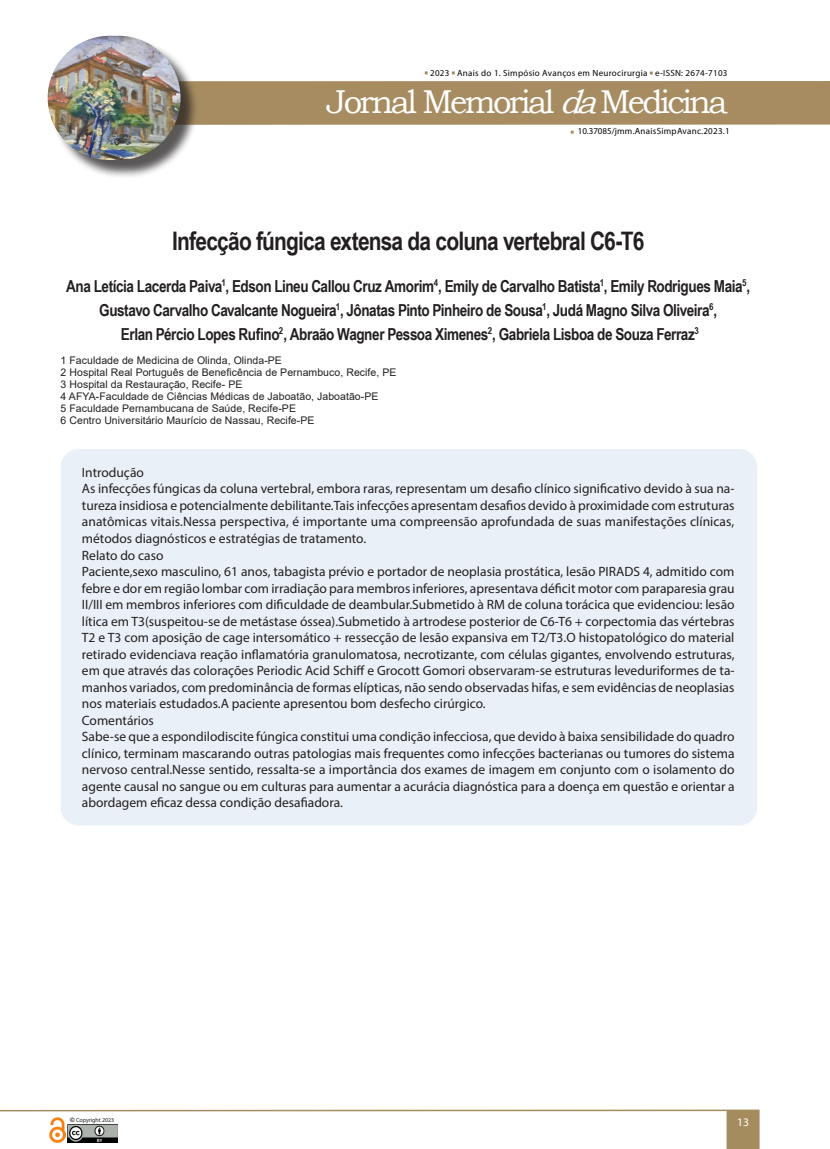
<style>
.page{position:relative;width:830px;height:1149px;background:#fff}
.page>*{position:absolute;margin:0;border:0;box-sizing:border-box;transform-origin:0 0}
.t1{font:33px "Bookman Old Style";letter-spacing:-.08em;color:#fff}
.t2{font:700 25.5px "Arial Narrow";letter-spacing:-.03em;color:#231f20}
.t3{font:700 16.5px/24px "Arial Narrow";letter-spacing:-.025em;color:#231f20;text-align:center}
.texto{font:13.5px/16.5px "Myriad Pro";color:#231f20;text-align:justify}
.t4{font:11.55px "Myriad Pro";color:#fff}
.texto-2{font:10.5px "Arial";letter-spacing:.005em;color:#231f20}
.t5{font:9px "Myriad Pro";letter-spacing:.03em;color:#040503}
.t6{font:6px "Myriad Pro";letter-spacing:-.005em;color:#231f20}
.s1{font-style:italic}
.s2{font-style:inherit}
.s3{font-family:"Arial";font-weight:700}
</style>
<div class="page">
<div style="left:56px;top:81px;width:773px;height:44px;background:#a68c60"></div>
<svg style="left:726px;top:1109px;width:33px;height:39px"></svg>
<hr style="left:0;top:1109px;width:726px;height:1px;background:#a58c5f">
<img style="left:67px;top:1124px;width:50px;height:18px">
<img style="left:49px;top:1117px;width:17px;height:25px">
<div style="left:50px;top:38px;width:149px;height:140px;background:#231f20;opacity:.75"></div>
<img style="left:48px;top:36px;width:132px;height:124px;border-radius:62px">
<div style="left:61px;top:449px;width:695px;height:376px;background:#eaf0f8;border-radius:18px"></div>
<p class="t5" style="left:430px;top:67px;width:299px">2023 Anais do 1. Simpósio Avanços em Neurocirurgia e-ISSN: 2674-7103</p>
<h1 class="t1" style="left:326px;top:80px;width:402px">Jornal Memorial <span class="s1">da</span>Medicina</h1>
<p class="t5" style="left:577px;top:126px;width:153px"><span class="s2">10.37085/</span>jmm.AnaisSimpAvanc.2023.1</p>
<p class="t2" style="left:172px;top:221px;width:473px">Infecção fúngica extensa da coluna vertebral C6-T6</p>
<p class="t3" style="left:66px;top:273px;width:685px">Ana Letícia Lacerda Paiva<sup>1</sup>, Edson Lineu Callou Cruz Amorim<sup>4</sup>, Emily de Carvalho Batista<sup>1</sup>, Emily Rodrigues Maia<sup>5</sup>,<br>Gustavo Carvalho Cavalcante Nogueira<sup>1</sup>, Jônatas Pinto Pinheiro de Sousa<sup>1</sup>, Judá Magno Silva Oliveira<sup>6</sup>,</p>
<p class="t3" style="left:121px;top:321px;width:579px">Erlan Pércio Lopes Rufino<sup>2</sup>, Abraão Wagner Pessoa Ximenes<sup>2</sup>, Gabriela Lisboa de Souza Ferraz<sup>3</sup></p>
<p class="texto-2" style="left:61px;top:353px;width:223px">1 Faculdade de Medicina de Olinda, Olinda-PE</p>
<p class="texto-2" style="left:61px;top:365px;width:337px">2 Hospital Real Português de Beneficência de Pernambuco, Recife, PE</p>
<p class="texto-2" style="left:61px;top:377px;width:183px">3 Hospital da Restauração, Recife- PE</p>
<p class="texto-2" style="left:61px;top:389px;width:319px">4 AFYA-Faculdade de Ciências Médicas de Jaboatão, Jaboatão-PE</p>
<p class="texto-2" style="left:61px;top:401px;width:237px">5 Faculdade Pernambucana de Saúde, Recife-PE</p>
<p class="texto-2" style="left:61px;top:413px;width:255px">6 Centro Universitário Maurício de Nassau, Recife-PE</p>
<p class="texto" style="left:82px;top:464px;width:63px">Introdução</p>
<p class="texto" style="left:82px;top:480px;width:653px">As infecções fúngicas da coluna vertebral, embora raras, representam um desafio clínico significativo devido à sua na&shy;tureza insidiosa e potencialmente debilitante.Tais infecções apresentam desafios devido à proximidade com estruturas anatômicas vitais.Nessa perspectiva, é importante uma compreensão aprofundada de suas manifestações clínicas, métodos diagnósticos e estratégias de tratamento.</p>
<p class="texto" style="left:82px;top:546px;width:83px">Relato do caso</p>
<p class="texto" style="left:82px;top:563px;width:654px">Paciente,sexo masculino, 61 anos, tabagista prévio e portador de neoplasia prostática, lesão PIRADS 4, admitido com febre e dor em região lombar com irradiação para membros inferiores, apresentava déficit motor com paraparesia grau II/III em membros inferiores com dificuldade de deambular.Submetido à RM de coluna torácica que evidenciou: lesão lítica em T3(suspeitou-se de metástase óssea).Submetido à artrodese posterior de C6-T6 + corpectomia das vértebras T2 e T3 com aposição de cage intersomático + ressecção de lesão expansiva em T2/T3.O histopatológico do material retirado evidenciava reação inflamatória granulomatosa, necrotizante, com células gigantes, envolvendo estruturas, em que através das colorações Periodic Acid Schiff e Grocott Gomori observaram-se estruturas leveduriformes de ta&shy;manhos variados, com predominância de formas elípticas, não sendo observadas hifas, e sem evidências de neoplasias nos materiais estudados.A paciente apresentou bom desfecho cirúrgico.</p>
<p class="texto" style="left:82px;top:711px;width:73px">Comentários</p>
<p class="texto" style="left:82px;top:728px;width:654px">Sabe-se que a espondilodiscite fúngica constitui uma condição infecciosa, que devido à baixa sensibilidade do quadro clínico, terminam mascarando outras patologias mais frequentes como infecções bacterianas ou tumores do sistema nervoso central.Nesse sentido, ressalta-se a importância dos exames de imagem em conjunto com o isolamento do agente causal no sangue ou em culturas para aumentar a acurácia diagnóstica para a doença em questão e orientar a abordagem eficaz dessa condição desafiadora.</p>
<p class="t6" style="left:70px;top:1115px;width:46px"><span class="s3">©</span> Copyright 2023</p>
<p class="t4" style="left:736px;top:1114px;width:13px">13</p>
</div>
